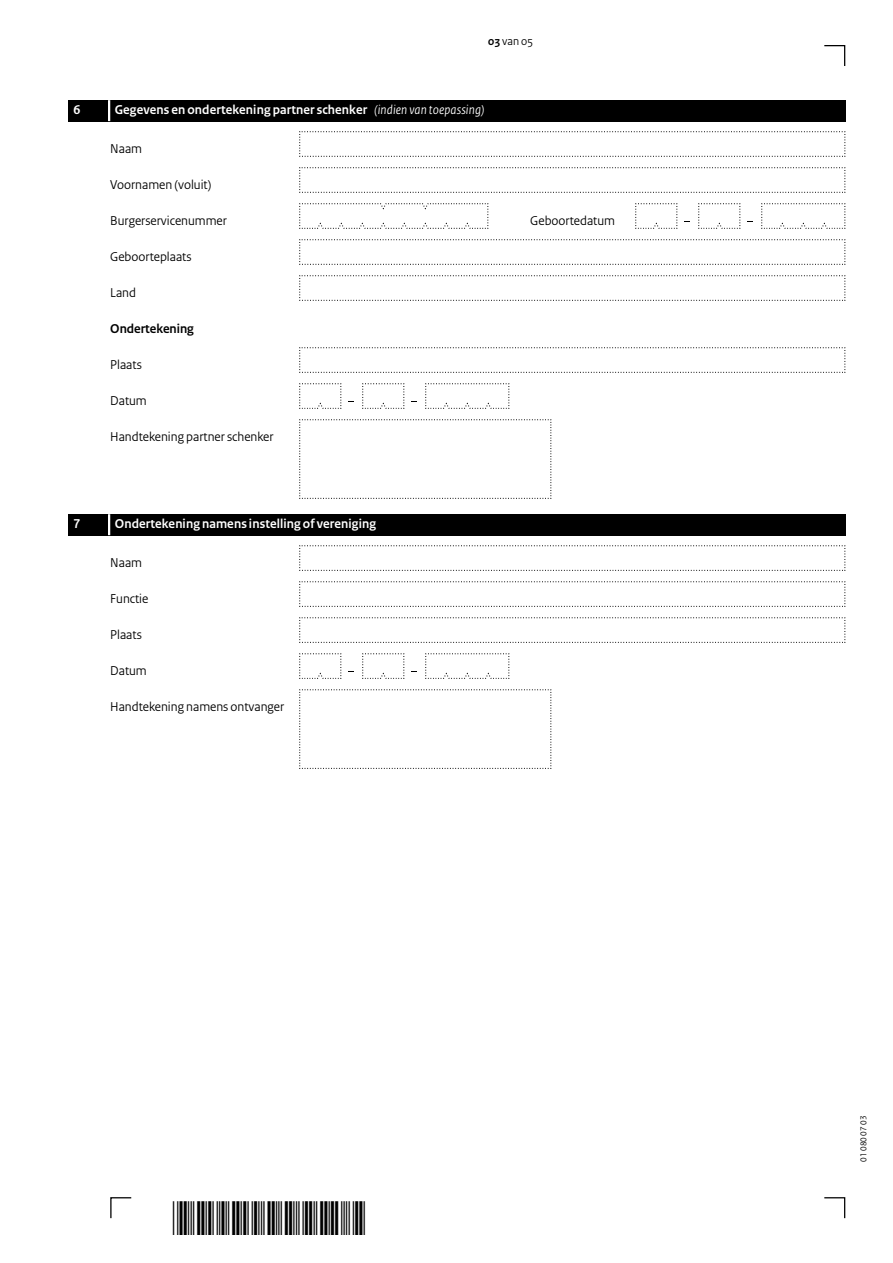
<style>
.page{position:relative;width:893px;height:1263px;background:#fff}
.page>*{position:absolute;margin:0;border:0;box-sizing:border-box;transform-origin:0 0}
.Vraag{font:13.5px "Rijksoverheid Sans Heading";color:#000}
.KOP_D_Nummer{font:700 13.5px "Rijksoverheid Sans Heading";letter-spacing:.01em;color:#fff}
.Vraag_geen_inspring{font:13.5px "Rijksoverheid Sans Heading";color:#000}
.Vraag-2{font:700 13.5px "Rijksoverheid Sans Heading";color:#000}
.t1{font:12px "Rijksoverheid Sans Heading";color:#000}
.t2{font:9px "Rijksoverheid Sans Heading";color:#000}
.s1{font-weight:700}
.s2{font-weight:400;font-style:italic}
</style>
<div class="page">
<svg style="left:824px;top:1197px;width:22px;height:22px"></svg>
<svg style="left:110px;top:1197px;width:22px;height:22px"></svg>
<svg style="left:824px;top:45px;width:22px;height:21px"></svg>
<svg style="left:635px;top:203px;width:43px;height:26px"></svg>
<svg style="left:698px;top:203px;width:43px;height:26px"></svg>
<svg style="left:761px;top:203px;width:85px;height:26px"></svg>
<svg style="left:299px;top:383px;width:43px;height:26px"></svg>
<svg style="left:362px;top:383px;width:43px;height:26px"></svg>
<svg style="left:425px;top:383px;width:85px;height:26px"></svg>
<svg style="left:299px;top:653px;width:43px;height:26px"></svg>
<svg style="left:362px;top:653px;width:43px;height:26px"></svg>
<svg style="left:425px;top:653px;width:85px;height:26px"></svg>
<svg style="left:299px;top:131px;width:547px;height:26px"></svg>
<svg style="left:299px;top:167px;width:547px;height:26px"></svg>
<svg style="left:299px;top:203px;width:190px;height:26px"></svg>
<svg style="left:299px;top:239px;width:547px;height:26px"></svg>
<svg style="left:299px;top:275px;width:547px;height:26px"></svg>
<svg style="left:299px;top:347px;width:547px;height:26px"></svg>
<svg style="left:299px;top:419px;width:253px;height:80px"></svg>
<svg style="left:299px;top:545px;width:547px;height:26px"></svg>
<svg style="left:299px;top:581px;width:547px;height:26px"></svg>
<svg style="left:299px;top:617px;width:547px;height:26px"></svg>
<svg style="left:299px;top:689px;width:253px;height:80px"></svg>
<div style="left:68px;top:100px;width:777px;height:21px;background:#000"></div>
<hr style="left:108px;top:100px;width:2px;height:21px;background:#fff">
<div style="left:68px;top:514px;width:777px;height:21px;background:#000"></div>
<hr style="left:108px;top:514px;width:2px;height:21px;background:#fff">
<p class="t1" style="left:488px;top:34px;width:46px"><span class="s1">03</span> van 05</p>
<h2 class="KOP_D_Nummer" style="left:74px;top:102px;width:8px">6</h2>
<h2 class="KOP_D_Nummer" style="left:115px;top:102px;width:371px">Gegevens en ondertekening partner schenker <span class="s2">(indien van toepassing)</span></h2>
<p class="Vraag" style="left:110px;top:141px;width:33px">Naam</p>
<p class="Vraag" style="left:110px;top:177px;width:103px">Voornamen (voluit)</p>
<p class="Vraag" style="left:110px;top:213px;width:118px">Burgerservicenummer</p>
<p class="Vraag_geen_inspring" style="left:530px;top:213px;width:86px">Geboortedatum</p>
<p class="Vraag" style="left:110px;top:249px;width:83px">Geboorteplaats</p>
<p class="Vraag" style="left:110px;top:285px;width:27px">Land</p>
<p class="Vraag-2" style="left:110px;top:321px;width:85px">Ondertekening</p>
<p class="Vraag" style="left:110px;top:357px;width:33px">Plaats</p>
<p class="Vraag" style="left:110px;top:393px;width:38px">Datum</p>
<p class="Vraag" style="left:110px;top:429px;width:165px">Handtekening partner schenker</p>
<h2 class="KOP_D_Nummer" style="left:74px;top:516px;width:8px">7</h2>
<h2 class="KOP_D_Nummer" style="left:115px;top:516px;width:263px">Ondertekening namens instelling of vereniging</h2>
<p class="Vraag" style="left:110px;top:555px;width:33px">Naam</p>
<p class="Vraag" style="left:110px;top:591px;width:40px">Functie</p>
<p class="Vraag" style="left:110px;top:627px;width:33px">Plaats</p>
<p class="Vraag" style="left:110px;top:663px;width:38px">Datum</p>
<p class="Vraag" style="left:110px;top:699px;width:176px">Handtekening namens ontvanger</p>
<p class="t2" style="left:858px;top:1161px;width:47px;rotate:-90deg">01 080 07 03</p>
</div>
